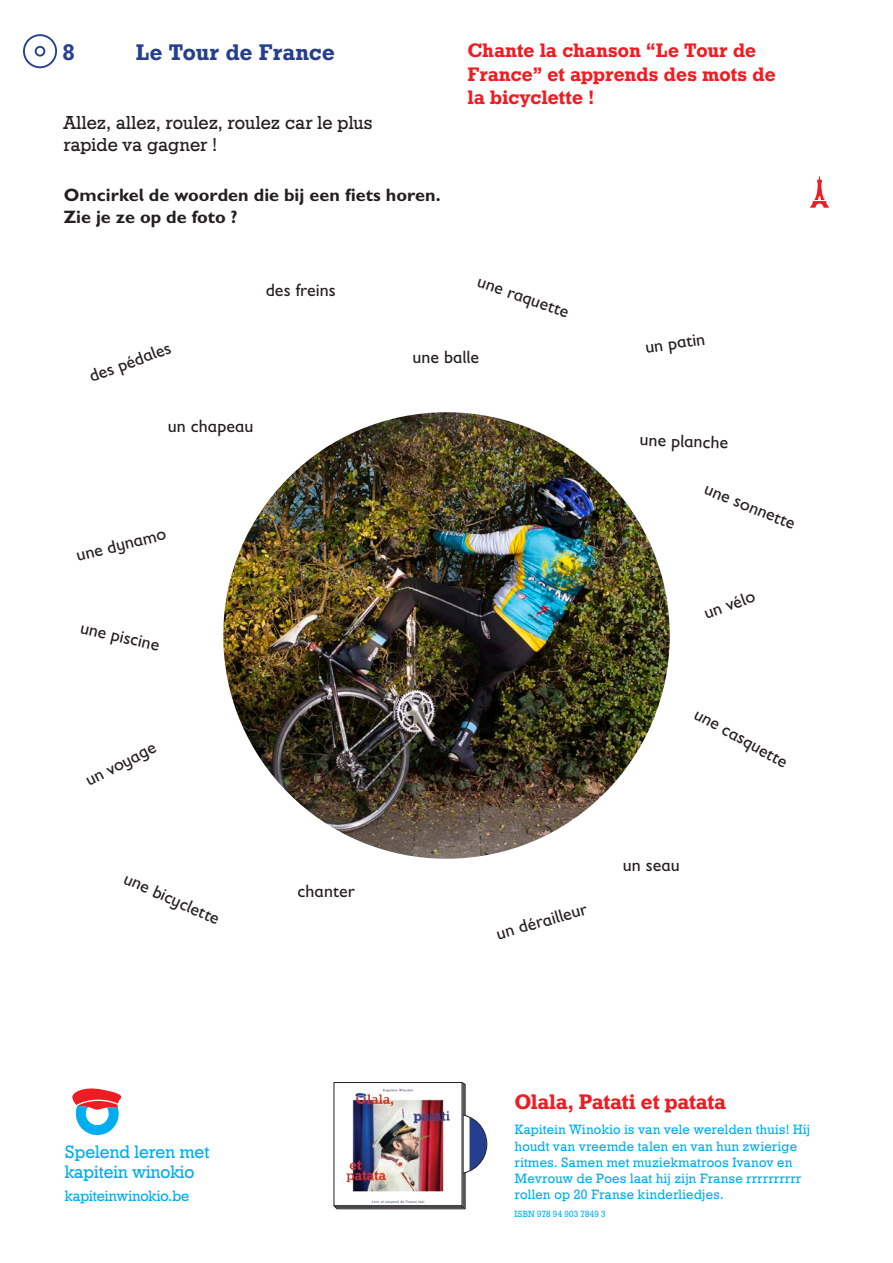
<style>
.page{position:relative;width:893px;height:1263px;background:#fff}
.page>*{position:absolute;margin:0;border:0;box-sizing:border-box;transform-origin:0 0}
.t1{font:22.5px "Geometric Slab 712 BT Bold A";letter-spacing:.015em;color:#253f8e}
.t2{font:21px "Geometric Slab 712 BT Bold A";color:#ee1d23}
.t3{font:19.5px/23.4px "Geometric Slab 712 BT Bold A";letter-spacing:.01em;color:#ee1d23}
.t4{font:18.75px/22.5px "Geometric Slab 712 BT Medium A";letter-spacing:.01em;color:#231f20}
.t5{font:18px "Gill Sans MT Schlbk";color:#231f20}
.t6{font:700 18px/21.6px "Gill Sans MT Schlbk";color:#231f20}
.t7{font:18px/19.5px "Geometric Slab 712 BT Medium A";color:#00aeef}
.t8{font:15px "Geometric Slab 712 BT Medium A";letter-spacing:-.01em;color:#00aeef}
.t9{font:13.5px/16.2px "Geometric Slab 712 BT Medium A";letter-spacing:.025em;color:#00aeef}
.t10{font:9px "Geometric Slab 712 BT Medium A";letter-spacing:.025em;color:#00aeef}
</style>
<div class="page">
<svg style="left:72px;top:1088px;width:50px;height:48px"></svg>
<svg style="left:334px;top:1082px;width:153px;height:127px"></svg>
<img style="left:336px;top:1084px;width:124px;height:120px">
<div style="left:334px;top:1082px;width:128px;height:124px;border:1px solid #231f20"></div>
<div style="left:23px;top:34px;width:34px;height:34px;border:2px solid #253f8e;border-radius:50%"></div>
<div style="left:35px;top:46px;width:10px;height:11px;border:2px solid #253f8e;border-radius:50%"></div>
<svg style="left:810px;top:176px;width:19px;height:32px"></svg>
<img style="left:223px;top:412px;width:447px;height:447px;border-radius:223px">
<p class="t1" style="left:63px;top:38px;width:13px">8</p>
<p class="t1" style="left:136px;top:38px;width:200px">Le Tour de France</p>
<p class="t4" style="left:64px;top:111px;width:310px">Allez, allez, roulez, roulez car le plus rapide va gagner !</p>
<p class="t6" style="left:64px;top:184px;width:378px">Omcirkel de woorden die bij een fiets horen.<br>Zie je ze op de foto ?</p>
<p class="t5" style="left:266px;top:279px;width:71px">des freins</p>
<p class="t3" style="left:468px;top:39px;width:310px">Chante la chanson “Le Tour de<br>France” et apprends des mots de la bicyclette !</p>
<p class="t5" style="left:481px;top:271px;width:97px;rotate:19deg">une raquette</p>
<p class="t5" style="left:86px;top:366px;width:87px;rotate:-20deg">des pédales</p>
<p class="t5" style="left:168px;top:415px;width:87px">un chapeau</p>
<p class="t5" style="left:74px;top:545px;width:93px;rotate:-14deg">une dynamo</p>
<p class="t5" style="left:83px;top:617px;width:82px;rotate:13deg">une piscine</p>
<p class="t5" style="left:82px;top:771px;width:78px;rotate:-27deg">un voyage</p>
<p class="t5" style="left:129px;top:868px;width:104px;rotate:24deg">une bicyclette</p>
<p class="t5" style="left:298px;top:880px;width:59px">chanter</p>
<p class="t5" style="left:412px;top:346px;width:68px">une balle</p>
<p class="t5" style="left:644px;top:337px;width:62px;rotate:-8deg">un patin</p>
<p class="t5" style="left:640px;top:429px;width:90px;rotate:2deg">une planche</p>
<p class="t5" style="left:709px;top:478px;width:98px;rotate:22deg">une sonnette</p>
<p class="t5" style="left:701px;top:604px;width:55px;rotate:-20deg">un vélo</p>
<p class="t5" style="left:701px;top:703px;width:105px;rotate:29deg">une casquette</p>
<p class="t5" style="left:494px;top:924px;width:95px;rotate:-16deg">un dérailleur</p>
<p class="t5" style="left:623px;top:855px;width:58px">un seau</p>
<p class="t7" style="left:65px;top:1142px;width:146px">Spelend leren met kapitein winokio</p>
<p class="t8" style="left:65px;top:1186px;width:126px">kapiteinwinokio.be</p>
<p class="t2" style="left:515px;top:1089px;width:213px">Olala, Patati et patata</p>
<p class="t9" style="left:515px;top:1121px;width:297px">Kapitein Winokio is van vele werelden thuis! Hij houdt van vreemde talen en van hun zwierige ritmes. Samen met muziekmatroos Ivanov en Mevrouw de Poes laat hij zijn Franse rrrrrrrrrr rollen op 20 Franse kinderliedjes.</p>
<p class="t10" style="left:514px;top:1208px;width:93px">ISBN 978 94 903 7849 3</p>
</div>
